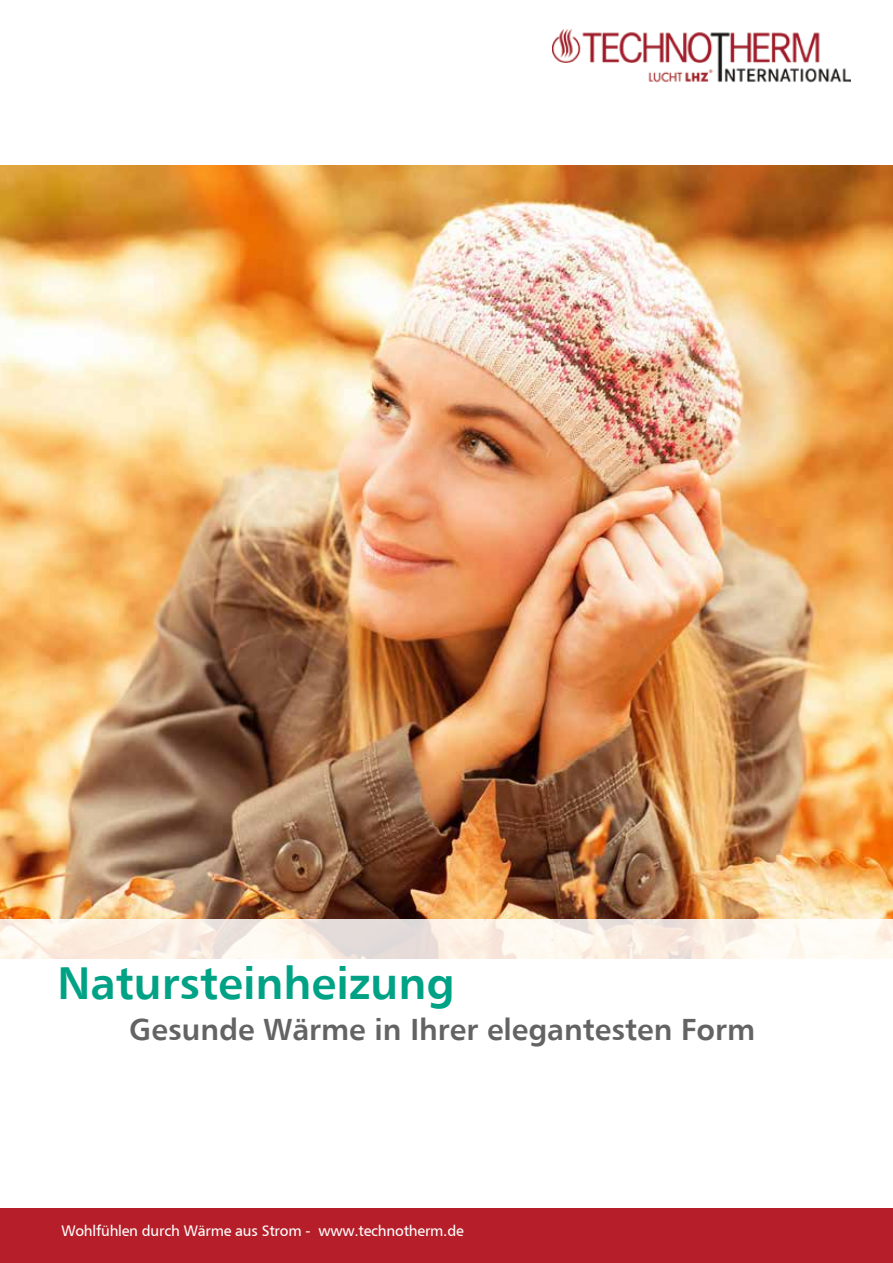
<style>
.page{position:relative;width:893px;height:1263px;background:#fff}
.page>*{position:absolute;margin:0;border:0;box-sizing:border-box;transform-origin:0 0}
.t1{font:45px "Humanist 777 BT Bold B";color:#00a285}
.t2{font:30px "Humanist 777 BT Bold B";color:#646363}
.t3{font:15px "Humanist 777 BT Roman B";letter-spacing:-.015em;color:#fff}
</style>
<div class="page">
<img style="left:553px;top:30px;width:297px;height:53px">
<img style="left:0;top:166px;width:893px;height:753px">
<svg style="left:0;top:919px;width:893px;height:40px"></svg>
<div style="left:0;top:1208px;width:893px;height:55px;background:#b61f29"></div>
<h1 class="t1" style="left:57px;top:955px;width:399px">Natursteinheizung</h1>
<h2 class="t2" style="left:129px;top:1010px;width:627px">Gesunde Wärme in Ihrer elegantesten Form</h2>
<p class="t3" style="left:61px;top:1221px;width:404px">Wohlfühlen durch Wärme aus Strom - www.technotherm.de</p>
</div>
